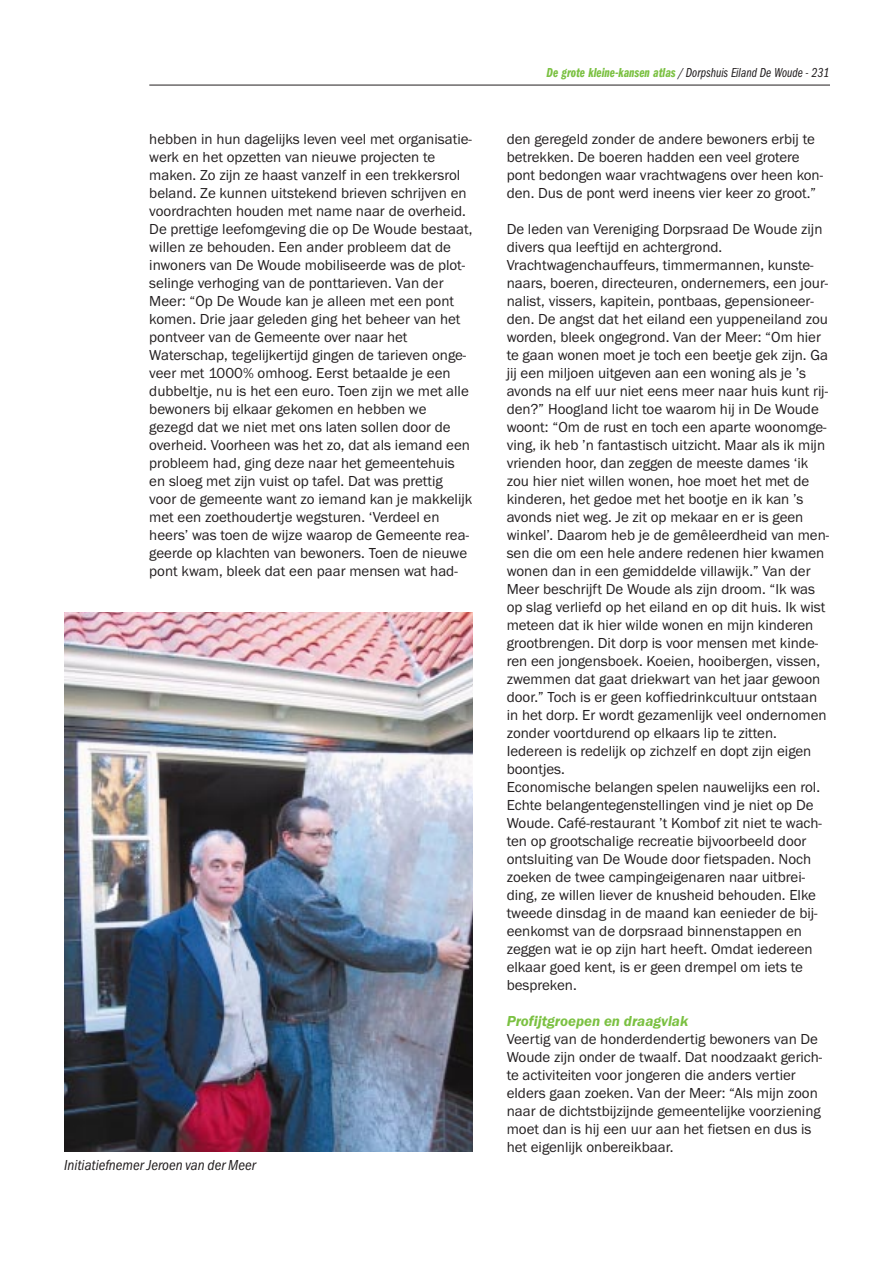
<style>
.page{position:relative;width:893px;height:1262px;background:#fff}
.page>*{position:absolute;margin:0;border:0;box-sizing:border-box;transform-origin:0 0}
.t1{font:15px/18px "Franklin Gothic Itc T";color:#231f20}
.t2{font:italic condensed 15px "Franklin Gothic Itc T";color:#231f20}
.t3{font:italic 600 15px "Franklin Gothic Itc T";color:#7bc142}
.t4{font:italic extra-condensed 13.5px "Franklin Gothic Itc T";color:#231f20}
.s1{font-weight:600;color:#7bc142}
</style>
<div class="page">
<hr style="left:149px;top:85px;width:681px;height:1px;background:#231f20">
<img style="left:64px;top:612px;width:408px;height:540px">
<p class="t4" style="left:546px;top:67px;width:284px"><span class="s1">De grote kleine-kansen atlas</span> / Dorpshuis Eiland De Woude - 231</p>
<p class="t1" style="left:149px;top:131px;width:324px">hebben in hun dagelijks leven veel met organisatie&shy;werk en het opzetten van nieuwe projecten te maken. Zo zijn ze haast vanzelf in een trekkersrol beland. Ze kunnen uitstekend brieven schrijven en voordrachten houden met name naar de overheid.<br>De prettige leefomgeving die op De Woude bestaat, willen ze behouden. Een ander probleem dat de inwoners van De Woude mobiliseerde was de plot&shy;selinge verhoging van de ponttarieven. Van der Meer: “Op De Woude kan je alleen met een pont komen. Drie jaar geleden ging het beheer van het pontveer van de Gemeente over naar het Waterschap, tegelijkertijd gingen de tarieven onge&shy;veer met 1000% omhoog. Eerst betaalde je een dubbeltje, nu is het een euro. Toen zijn we met alle bewoners bij elkaar gekomen en hebben we gezegd dat we niet met ons laten sollen door de overheid. Voorheen was het zo, dat als iemand een probleem had, ging deze naar het gemeentehuis en sloeg met zijn vuist op tafel. Dat was prettig voor de gemeente want zo iemand kan je makkelijk met een zoethoudertje wegsturen. ‘Verdeel en heers’ was toen de wijze waarop de Gemeente rea&shy;geerde op klachten van bewoners. Toen de nieuwe pont kwam, bleek dat een paar mensen wat had-</p>
<p class="t1" style="left:506px;top:131px;width:318px">den geregeld zonder de andere bewoners erbij te betrekken. De boeren hadden een veel grotere pont bedongen waar vrachtwagens over heen kon&shy;den. Dus de pont werd ineens vier keer zo groot.”</p>
<p class="t1" style="left:506px;top:221px;width:324px">De leden van Vereniging Dorpsraad De Woude zijn divers qua leeftijd en achtergrond.<br>Vrachtwagenchauffeurs, timmermannen, kunste&shy;naars, boeren, directeuren, ondernemers, een jour&shy;nalist, vissers, kapitein, pontbaas, gepensioneer&shy;den. De angst dat het eiland een yuppeneiland zou worden, bleek ongegrond. Van der Meer: “Om hier te gaan wonen moet je toch een beetje gek zijn. Ga jij een miljoen uitgeven aan een woning als je ’s avonds na elf uur niet eens meer naar huis kunt rij&shy;den?” Hoogland licht toe waarom hij in De Woude woont: “Om de rust en toch een aparte woonomge&shy;ving, ik heb ’n fantastisch uitzicht. Maar als ik mijn vrienden hoor, dan zeggen de meeste dames ‘ik zou hier niet willen wonen, hoe moet het met de kinderen, het gedoe met het bootje en ik kan ’s avonds niet weg. Je zit op mekaar en er is geen winkel’. Daarom heb je de gemêleerdheid van men&shy;sen die om een hele andere redenen hier kwamen wonen dan in een gemiddelde villawijk.” Van der Meer beschrijft De Woude als zijn droom. “Ik was op slag verliefd op het eiland en op dit huis. Ik wist meteen dat ik hier wilde wonen en mijn kinderen grootbrengen. Dit dorp is voor mensen met kinde&shy;ren een jongensboek. Koeien, hooibergen, vissen, zwemmen dat gaat driekwart van het jaar gewoon door.” Toch is er geen koffiedrinkcultuur ontstaan in het dorp. Er wordt gezamenlijk veel ondernomen zonder voortdurend op elkaars lip te zitten.<br>Iedereen is redelijk op zichzelf en dopt zijn eigen boontjes.<br>Economische belangen spelen nauwelijks een rol.<br>Echte belangentegenstellingen vind je niet op De Woude. Café-restaurant ’t Kombof zit niet te wach&shy;ten op grootschalige recreatie bijvoorbeeld door ontsluiting van De Woude door fietspaden. Noch zoeken de twee campingeigenaren naar uitbrei&shy;ding, ze willen liever de knusheid behouden. Elke tweede dinsdag in de maand kan eenieder de bij&shy;eenkomst van de dorpsraad binnenstappen en zeggen wat ie op zijn hart heeft. Omdat iedereen elkaar goed kent, is er geen drempel om iets te bespreken.</p>
<p class="t3" style="left:506px;top:1015px;width:183px">Profijtgroepen en draagvlak</p>
<p class="t1" style="left:506px;top:1031px;width:317px">Veertig van de honderdendertig bewoners van De Woude zijn onder de twaalf. Dat noodzaakt gerich&shy;te activiteiten voor jongeren die anders vertier elders gaan zoeken. Van der Meer: “Als mijn zoon naar de dichtstbijzijnde gemeentelijke voorziening moet dan is hij een uur aan het fietsen en dus is het eigenlijk onbereikbaar.</p>
<p class="t2" style="left:64px;top:1159px;width:193px">Initiatiefnemer Jeroen van der Meer</p>
</div>
